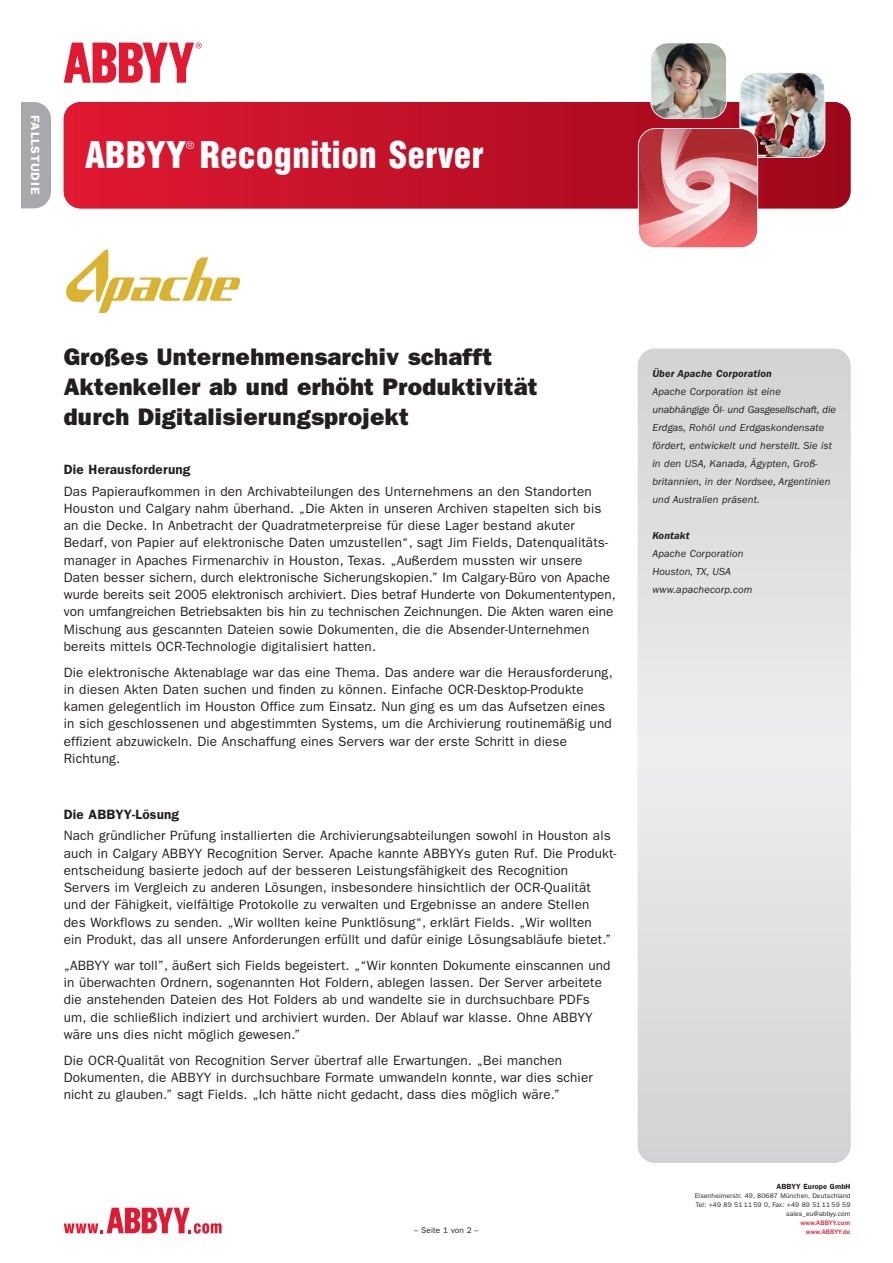
<style>
.page{position:relative;width:893px;height:1263px;background:#fff}
.page>*{position:absolute;margin:0;border:0;box-sizing:border-box;transform-origin:0 0}
.t1{font:900 37.5px "Helios Cond";color:#fff}
.t2{font:800 24px/30px "Franklin Gothic";letter-spacing:.01em;color:#231f20}
.t3{font:13.5px/17.2px "Franklin Gothic";letter-spacing:.01em;color:#231f20}
.t4{font:600 13.5px "Franklin Gothic";letter-spacing:.01em;color:#231f20}
.t5{font:600 12px "Franklin Gothic";letter-spacing:.06em;color:#fff;scale:1.1 1}
.t6{font:italic 10.5px/18px "Franklin Gothic";letter-spacing:.01em;color:#231f20}
.t7{font:italic 600 10.5px "Franklin Gothic";letter-spacing:.01em;color:#231f20}
.t8{font:10.5px "Helios Cond";color:#fff}
.t9{font:8.25px "Franklin Gothic";letter-spacing:.01em;color:#231f20}
.t10{font:600 7.5px "Franklin Gothic";letter-spacing:.02em;color:#231f20}
.t11{font:6.75px/9px "Franklin Gothic";letter-spacing:.02em;color:#231f20;text-align:right}
.t12{font:500 6.75px "Franklin Gothic";letter-spacing:.02em;color:#e21931}
</style>
<div class="page">
<div style="left:638px;top:349px;width:212px;height:814px;background:linear-gradient(to right,#dfe0e2,#dfe0e2);border-radius:17px"></div>
<div style="left:64px;top:102px;width:786px;height:106px;background:linear-gradient(to right,#e01831,#9e091d);border-radius:17px"></div>
<svg style="left:64px;top:43px;width:138px;height:40px"></svg>
<div style="left:21px;top:102px;width:30px;height:106px;background:#a8a9ad"></div>
<svg style="left:64px;top:1208px;width:158px;height:25px"></svg>
<img style="left:66px;top:249px;width:174px;height:64px">
<img style="left:740px;top:73px;width:84px;height:84px;border-radius:17px">
<div style="left:739px;top:72px;width:86px;height:86px;border:2px solid #fff;border-radius:18px"></div>
<img style="left:639px;top:129px;width:118px;height:118px;border-radius:17px">
<div style="left:638px;top:128px;width:120px;height:120px;border:2px solid #fff;border-radius:18px"></div>
<img style="left:651px;top:43px;width:75px;height:75px;border-radius:17px">
<div style="left:650px;top:42px;width:77px;height:77px;border:2px solid #fff;border-radius:18px"></div>
<p class="t5" style="left:39px;top:115px;width:73px;rotate:90deg">FALLSTUDIE</p>
<h1 class="t1" style="left:85px;top:141px;width:400px">ABBYY Recognition Server</h1>
<p class="t8" style="left:186px;top:141px;width:10px">®</p>
<h2 class="t2" style="left:64px;top:344px;width:475px">Großes Unternehmensarchiv schafft<br>Aktenkeller ab und erhöht Produktivität durch Digitalisierungsprojekt</h2>
<p class="t4" style="left:64px;top:465px;width:128px">Die Herausforderung</p>
<p class="t3" style="left:64px;top:483px;width:553px">Das Papieraufkommen in den Archivabteilungen des Unternehmens an den Standorten Houston und Calgary nahm überhand. „Die Akten in unseren Archiven stapelten sich bis an die Decke. In Anbetracht der Quadratmeterpreise für diese Lager bestand akuter Bedarf, von Papier auf elektronische Daten umzustellen“, sagt Jim Fields, Datenqualitäts&shy;manager in Apaches Firmenarchiv in Houston, Texas. „Außerdem mussten wir unsere Daten besser sichern, durch elektronische Sicherungskopien.” Im Calgary-Büro von Apache wurde bereits seit 2005 elektronisch archiviert. Dies betraf Hunderte von Dokumententypen, von umfangreichen Betriebsakten bis hin zu technischen Zeichnungen. Die Akten waren eine Mischung aus gescannten Dateien sowie Dokumenten, die die Absender-Unternehmen bereits mittels OCR-Technologie digitalisiert hatten.</p>
<p class="t3" style="left:64px;top:664px;width:550px">Die elektronische Aktenablage war das eine Thema. Das andere war die Herausforderung, in diesen Akten Daten suchen und finden zu können. Einfache OCR-Desktop-Produkte kamen gelegentlich im Houston Office zum Einsatz. Nun ging es um das Aufsetzen eines in sich geschlossenen und abgestimmten Systems, um die Archivierung routinemäßig und effizient abzuwickeln. Die Anschaffung eines Servers war der erste Schritt in diese Richtung.</p>
<p class="t4" style="left:64px;top:810px;width:117px">Die ABBYY-Lösung</p>
<p class="t3" style="left:64px;top:828px;width:554px">Nach gründlicher Prüfung installierten die Archivierungsabteilungen sowohl in Houston als auch in Calgary ABBYY Recognition Server. Apache kannte ABBYYs guten Ruf. Die Produkt&shy;entscheidung basierte jedoch auf der besseren Leistungsfähigkeit des Recognition Servers im Vergleich zu anderen Lösungen, insbesondere hinsichtlich der OCR-Qualität<br>und der Fähigkeit, vielfältige Protokolle zu verwalten und Ergebnisse an andere Stellen<br>des Workflows zu senden. „Wir wollten keine Punktlösung“, erklärt Fields. „Wir wollten<br>ein Produkt, das all unsere Anforderungen erfüllt und dafür einige Lösungsabläufe bietet.”</p>
<p class="t3" style="left:64px;top:958px;width:548px">„ABBYY war toll”, äußert sich Fields begeistert. „“Wir konnten Dokumente einscannen und in überwachten Ordnern, sogenannten Hot Foldern, ablegen lassen. Der Server arbeitete die anstehenden Dateien des Hot Folders ab und wandelte sie in durchsuchbare PDFs um, die schließlich indiziert und archiviert wurden. Der Ablauf war klasse. Ohne ABBYY wäre uns dies nicht möglich gewesen.”</p>
<p class="t3" style="left:64px;top:1052px;width:531px">Die OCR-Qualität von Recognition Server übertraf alle Erwartungen. „Bei manchen<br>Dokumenten, die ABBYY in durchsuchbare Formate umwandeln konnte, war dies schier nicht zu glauben.” sagt Fields. „Ich hätte nicht gedacht, dass dies möglich wäre.”</p>
<p class="t7" style="left:652px;top:370px;width:121px">Über Apache Corporation</p>
<p class="t6" style="left:652px;top:383px;width:185px">Apache Corporation ist eine unabhängige Öl- und Gasgesellschaft, die Erdgas, Rohöl und Erdgaskondensate fördert, entwickelt und herstellt. Sie ist in den USA, Kanada, Ägypten, Groß&shy;britannien, in der Nordsee, Argentinien und Australien präsent.</p>
<p class="t7" style="left:652px;top:532px;width:39px">Kontakt</p>
<p class="t6" style="left:652px;top:545px;width:101px">Apache Corporation<br>Houston, TX, USA www.apachecorp.com</p>
<p class="t10" style="left:776px;top:1183px;width:76px">ABBYY Europe GmbH</p>
<p class="t11" style="left:695px;top:1191px;width:157px">Elsenheimerstr. 49, 80687 München, Deutschland<br>Tel: +49 89 51 11 59 0, Fax: +49 89 51 11 59 59 sales_eu@abbyy.com</p>
<p class="t12" style="left:800px;top:1220px;width:52px">www.ABBYY.com</p>
<p class="t9" style="left:414px;top:1228px;width:66px">– Seite 1 von 2 –</p>
<p class="t12" style="left:806px;top:1229px;width:46px">www.ABBYY.de</p>
</div>
